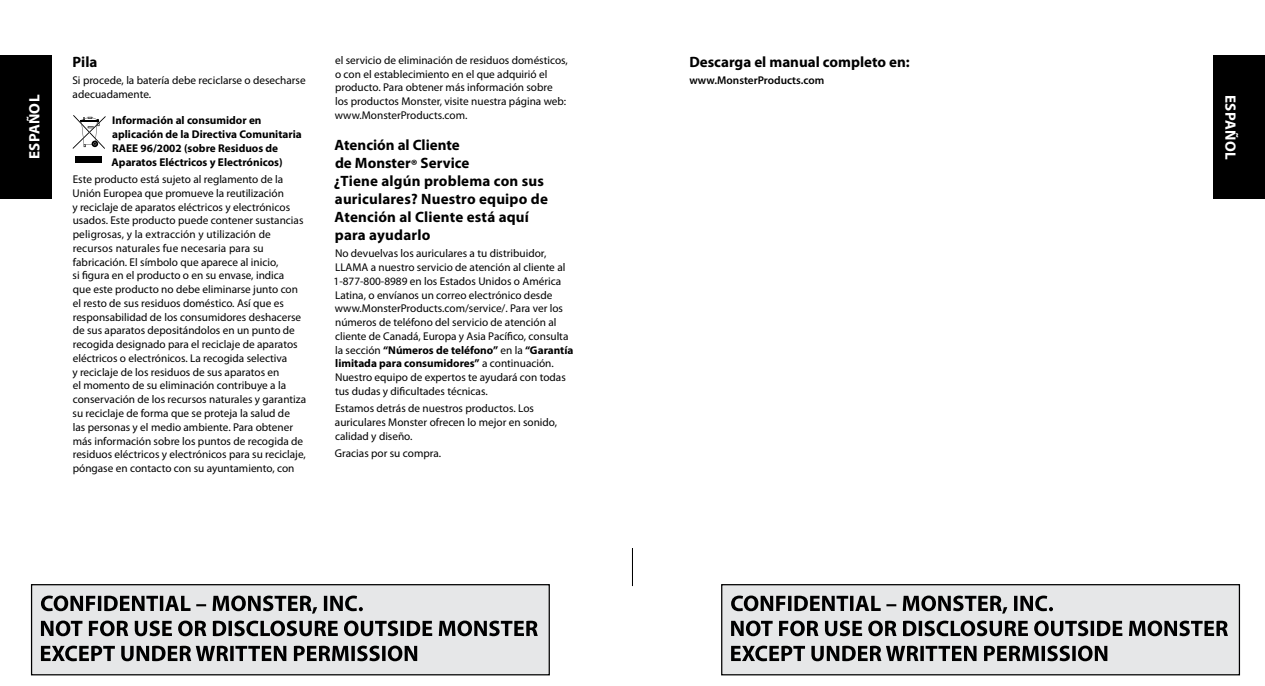
<style>
.page{position:relative;width:1265px;height:686px;background:#fff}
.page>*{position:absolute;margin:0;border:0;box-sizing:border-box;transform-origin:0 0}
.t1{font:700 15px/18px "Myriad Pro";letter-spacing:.01em;color:#000}
.t2{font:700 15px "Myriad Pro";letter-spacing:.02em;color:#fff}
.t3{font:11.25px/13.8px "Myriad Pro";color:#000}
.t4{font:700 11.25px/13.8px "Myriad Pro";color:#000}
.t5{font:600 11.25px "Myriad Pro";color:#000}
.s1{font-weight:700}
</style>
<div class="page">
<div style="left:721px;top:584px;width:518px;height:90px;background:#e6e7e8"></div>
<svg style="left:731px;top:595px;width:322px;height:18px"></svg>
<svg style="left:731px;top:620px;width:496px;height:16px"></svg>
<svg style="left:731px;top:645px;width:376px;height:16px"></svg>
<div style="left:721px;top:583px;width:519px;height:92px;border:1px solid #000"></div>
<div style="left:32px;top:584px;width:517px;height:90px;background:#e6e7e8"></div>
<svg style="left:41px;top:595px;width:322px;height:18px"></svg>
<svg style="left:41px;top:620px;width:497px;height:16px"></svg>
<svg style="left:41px;top:645px;width:376px;height:16px"></svg>
<div style="left:31px;top:583px;width:519px;height:92px;border:1px solid #000"></div>
<svg style="left:73px;top:115px;width:33px;height:34px"></svg>
<div style="left:75px;top:156px;width:27px;height:6px;background:#000"></div>
<div style="left:0;top:56px;width:51px;height:142px;background:#000"></div>
<div style="left:1213px;top:55px;width:52px;height:143px;background:#000"></div>
<hr style="left:0;top:533px;width:1px;height:37px;background:#000">
<hr style="left:1264px;top:533px;width:1px;height:37px;background:#000">
<hr style="left:632px;top:548px;width:1px;height:37px;background:#000">
<p class="t3" style="left:335px;top:53px;width:235px">el servicio de eliminación de residuos domésticos, o con el establecimiento en el que adquirió el producto. Para obtener más información sobre los productos Monster, visite nuestra página web: www.MonsterProducts.com.</p>
<h1 class="t1" style="left:334px;top:136px;width:216px">Atención al Cliente<br>de Monster® Service<br>¿Tiene algún problema con sus auriculares? Nuestro equipo de<br>Atención al Cliente está aquí para ayudarlo</h1>
<p class="t3" style="left:334px;top:246px;width:241px">No devuelvas los auriculares a tu distribuidor, LLAMA a nuestro servicio de atención al cliente al 1-877-800-8989 en los Estados Unidos o América Latina, o envíanos un correo electrónico desde www.MonsterProducts.com/service/. Para ver los números de teléfono del servicio de atención al cliente de Canadá, Europa y Asia Pacífico, consulta la sección <span class="s1">“Números de teléfono”</span> en la <span class="s1">“Garantía limitada para consumidores”</span> a continuación.<br>Nuestro equipo de expertos te ayudará con todas tus dudas y dificultades técnicas.</p>
<p class="t3" style="left:335px;top:401px;width:224px">Estamos detrás de nuestros productos. Los auriculares Monster ofrecen lo mejor en sonido, calidad y diseño.</p>
<p class="t3" style="left:335px;top:446px;width:108px">Gracias por su compra.</p>
<h1 class="t1" style="left:73px;top:53px;width:26px">Pila</h1>
<p class="t3" style="left:72px;top:74px;width:235px">Si procede, la batería debe reciclarse o desecharse adecuadamente.</p>
<p class="t4" style="left:112px;top:114px;width:192px">Información al consumidor en aplicación de la Directiva Comunitaria RAEE 96/2002 (sobre Residuos de Aparatos Eléctricos y Electrónicos)</p>
<p class="t3" style="left:72px;top:172px;width:235px">Este producto está sujeto al reglamento de la Unión Europea que promueve la reutilización<br>y reciclaje de aparatos eléctricos y electrónicos usados. Este producto puede contener sustancias peligrosas, y la extracción y utilización de recursos naturales fue necesaria para su fabricación. El símbolo que aparece al inicio,<br>si figura en el producto o en su envase, indica<br>que este producto no debe eliminarse junto con el resto de sus residuos doméstico. Así que es responsabilidad de los consumidores deshacerse de sus aparatos depositándolos en un punto de recogida designado para el reciclaje de aparatos eléctricos o electrónicos. La recogida selectiva<br>y reciclaje de los residuos de sus aparatos en<br>el momento de su eliminación contribuye a la conservación de los recursos naturales y garantiza su reciclaje de forma que se proteja la salud de<br>las personas y el medio ambiente. Para obtener más información sobre los puntos de recogida de residuos eléctricos y electrónicos para su reciclaje, póngase en contacto con su ayuntamiento, con</p>
<h1 class="t1" style="left:689px;top:53px;width:222px">Descarga el manual completo en:</h1>
<p class="t5" style="left:689px;top:75px;width:136px">www.MonsterProducts.com</p>
<h1 class="t2" style="left:26px;top:159px;width:66px;rotate:-90deg">ESPAÑOL</h1>
<h1 class="t2" style="left:1238px;top:95px;width:66px;rotate:90deg">ESPAÑOL</h1>
</div>
